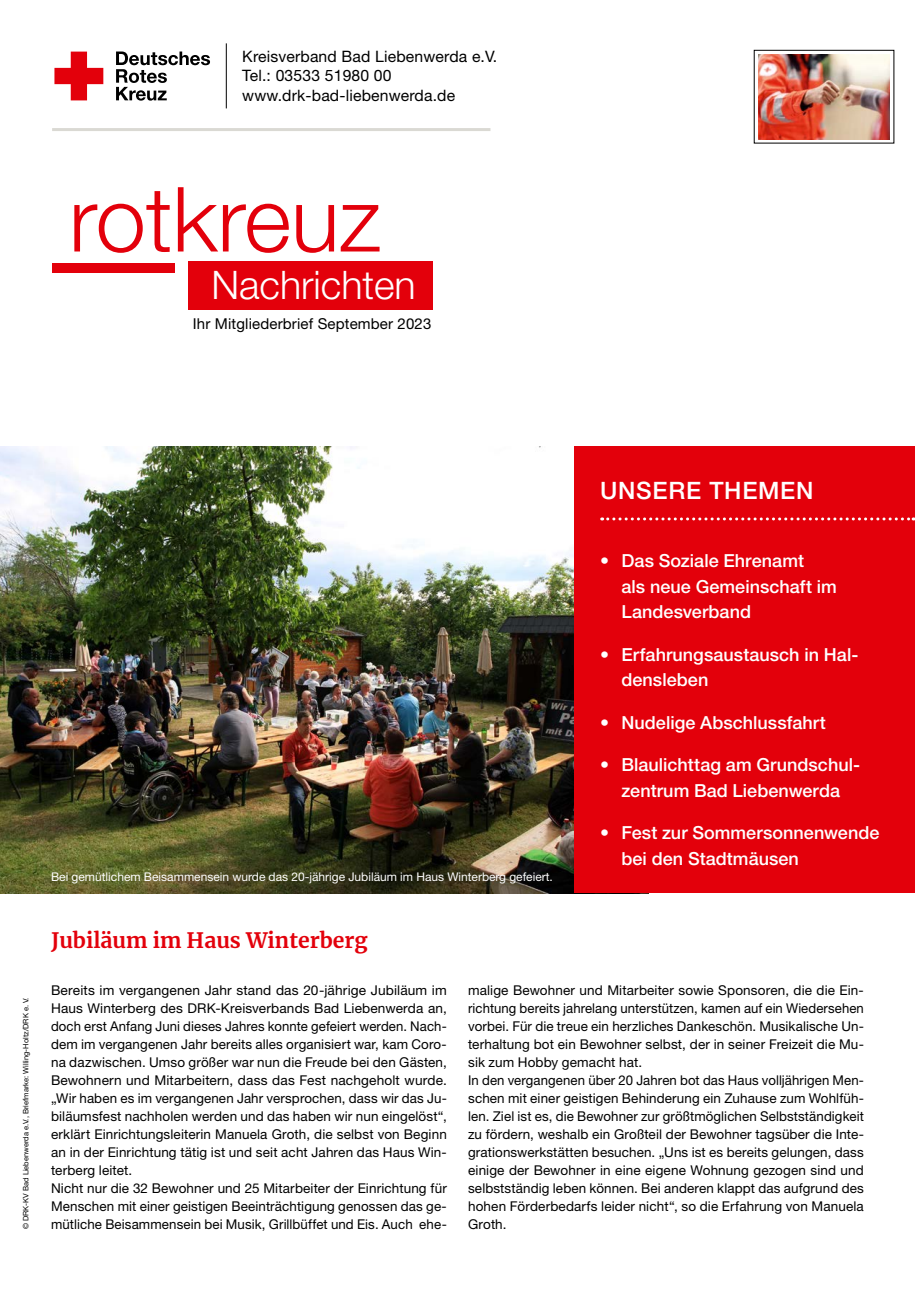
<style>
.page{position:relative;width:915px;height:1297px;background:#fff}
.page>*{position:absolute;margin:0;border:0;box-sizing:border-box;transform-origin:0 0}
.t1{font:300 90px "Helvetica Neue LT Std";color:#e3000b}
.t2{font:300 39.3px "Helvetica Neue LT Pro";color:#fff}
.t3{font:500 24px "Helvetica Neue LT Pro";letter-spacing:.03em;color:#fff}
.t4{font:700 21px "Merriweather";color:#e3000b}
.t5{font:500 18px/25.5px "Helvetica Neue LT Pro";color:#fff}
.t6{font:15.75px "Helvetica Neue LT Pro";letter-spacing:.01em;color:#000}
.t7{font:15px "Helvetica Neue LT Pro";letter-spacing:.01em;color:#000}
.MGB_Copy{font:13.5px/18px "Helvetica Neue LT Pro";letter-spacing:.01em;color:#000;text-align:justify}
.MGB_BU{font:12px "Helvetica Neue LT Pro";color:#fff}
.MGB_Fotocredits{font:7.5px "Helvetica Neue LT Pro";color:#000}
</style>
<div class="page">
<img style="left:0;top:446px;width:574px;height:447px">
<div style="left:574px;top:446px;width:340px;height:447px;background:#e3000b"></div>
<svg style="left:54px;top:52px;width:49px;height:48px"></svg>
<svg style="left:116px;top:52px;width:94px;height:49px"></svg>
<hr style="left:52px;top:128px;width:438px;height:3px;background:#dad9d3">
<hr style="left:226px;top:43px;width:1px;height:65px;background:#000">
<div style="left:188px;top:261px;width:244px;height:49px;background:#e3000b"></div>
<div style="left:52px;top:263px;width:122px;height:9px;background:#e3000b"></div>
<div style="left:753px;top:50px;width:140px;height:93px;border:1px solid #000"></div>
<svg style="left:601px;top:517px;width:312px;height:3px"></svg>
<img style="left:758px;top:54px;width:131px;height:85px">
<p class="t6" style="left:242px;top:47px;width:256px">Kreisverband Bad Liebenwerda e.V.</p>
<p class="t6" style="left:242px;top:66px;width:151px">Tel.: 03533 51980 00</p>
<p class="t6" style="left:242px;top:85px;width:214px">www.drk-bad-liebenwerda.de</p>
<p class="t1" style="left:69px;top:164px;width:313px">rotkreuz</p>
<p class="t2" style="left:211px;top:261px;width:206px">Nachrichten</p>
<p class="t7" style="left:193px;top:314px;width:240px">Ihr Mitgliederbrief September 2023</p>
<p class="t3" style="left:600px;top:476px;width:215px">UNSERE THEMEN</p>
<p class="MGB_Fotocredits" style="left:21px;top:1229px;width:233px;rotate:-90deg">© DRK-KV Bad Liebenwerda e.V., Briefmarke: Willing-Holtz/DRK e. V.</p>
<p class="MGB_BU" style="left:51px;top:869px;width:503px">Bei gemütlichem Beisammensein wurde das 20-jährige Jubiläum im Haus Winterberg gefeiert.</p>
<p class="t4" style="left:51px;top:926px;width:318px">Jubiläum im Haus Winterberg</p>
<p class="t5" style="left:621px;top:548px;width:217px;text-indent:-21px">• Das Soziale Ehrenamt<br>als neue Gemeinschaft im<br>Landesverband</p>
<p class="t5" style="left:621px;top:641px;width:238px;text-indent:-21px">• Erfahrungsaustausch in Hal&shy;densleben</p>
<p class="t5" style="left:600px;top:709px;width:227px">• Nudelige Abschlussfahrt</p>
<p class="t5" style="left:600px;top:752px;width:261px;text-align:center">• Blaulichttag am Grundschul&shy;zentrum Bad Liebenwerda</p>
<p class="t5" style="left:621px;top:820px;width:259px;text-indent:-21px">• Fest zur Sommersonnenwende bei den Stadtmäusen</p>
<p class="MGB_Copy" style="left:51px;top:980px;width:397px">Bereits im vergangenen Jahr stand das 20-jährige Jubiläum im Haus Winterberg des DRK-Kreisverbands Bad Liebenwerda an, doch erst Anfang Juni dieses Jahres konnte gefeiert werden. Nach&shy;dem im vergangenen Jahr bereits alles organisiert war, kam Coro&shy;na dazwischen. Umso größer war nun die Freude bei den Gästen, Bewohnern und Mitarbeitern, dass das Fest nachgeholt wurde. „Wir haben es im vergangenen Jahr versprochen, dass wir das Ju&shy;biläumsfest nachholen werden und das haben wir nun eingelöst“, erklärt Einrichtungsleiterin Manuela Groth, die selbst von Beginn an in der Einrichtung tätig ist und seit acht Jahren das Haus Win&shy;terberg leitet.</p>
<p class="MGB_Copy" style="left:51px;top:1178px;width:397px">Nicht nur die 32 Bewohner und 25 Mitarbeiter der Einrichtung für Menschen mit einer geistigen Beeinträchtigung genossen das ge&shy;mütliche Beisammensein bei Musik, Grillbüffet und Eis. Auch ehe-</p>
<p class="MGB_Copy" style="left:468px;top:980px;width:397px">malige Bewohner und Mitarbeiter sowie Sponsoren, die die Ein&shy;richtung bereits jahrelang unterstützen, kamen auf ein Wiedersehen vorbei. Für die treue ein herzliches Dankeschön. Musikalische Un&shy;terhaltung bot ein Bewohner selbst, der in seiner Freizeit die Mu&shy;sik zum Hobby gemacht hat.</p>
<p class="MGB_Copy" style="left:468px;top:1070px;width:397px">In den vergangenen über 20 Jahren bot das Haus volljährigen Men&shy;schen mit einer geistigen Behinderung ein Zuhause zum Wohlfüh&shy;len. Ziel ist es, die Bewohner zur größtmöglichen Selbstständigkeit zu fördern, weshalb ein Großteil der Bewohner tagsüber die Inte&shy;grationswerkstätten besuchen. „Uns ist es bereits gelungen, dass einige der Bewohner in eine eigene Wohnung gezogen sind und selbstständig leben können. Bei anderen klappt das aufgrund des hohen Förderbedarfs leider nicht“, so die Erfahrung von Manuela Groth.</p>
</div>
